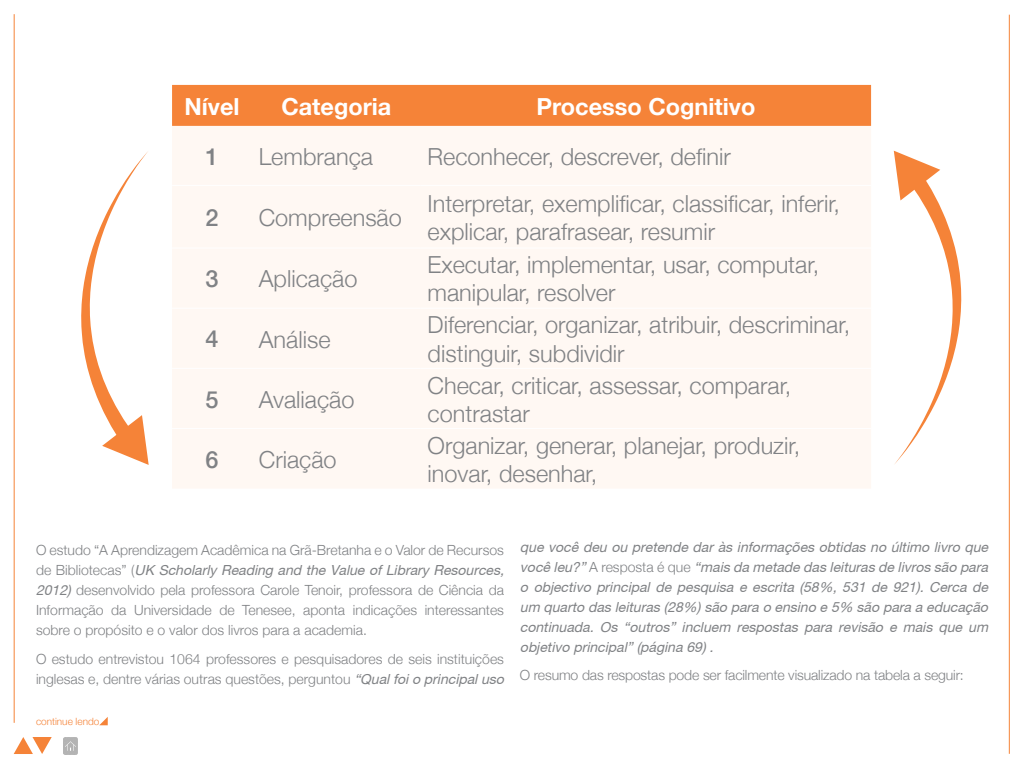
<style>
.page{position:relative;width:1024px;height:768px;background:#fff}
.page>*{position:absolute;margin:0;border:0;box-sizing:border-box;transform-origin:0 0}
.t1{font:300 23.5px/28.2px "Helvetica Neue";color:#808285}
.t2{font:700 23.5px "Helvetica Neue";color:#fff}
.t3{font:500 23.5px "Helvetica Neue";color:#808285}
.t4{font:300 14px/20px "Helvetica Neue";color:#808285;text-align:justify}
.t5{font:italic 14px/20px "Helvetica Neue FC";color:#808285;text-align:justify}
.t6{font:300 10px "Helvetica Neue";color:#f58338}
.s1{font-family:"Helvetica Neue";font-weight:300;font-style:normal}
.s2{font-family:"Helvetica Neue FC";font-weight:400;font-style:italic}
</style>
<div class="page">
<hr style="left:14px;top:14px;width:1px;height:709px;background:#f58338">
<hr style="left:1009px;top:15px;width:1px;height:739px;background:#f58338">
<div style="left:172px;top:85px;width:699px;height:41px;background:#f58338"></div>
<div style="left:172px;top:126px;width:699px;height:362px;background:#fff8f3"></div>
<hr style="left:172px;top:185px;width:80px;height:1px;background:#fff">
<hr style="left:252px;top:185px;width:169px;height:1px;background:#fff">
<hr style="left:421px;top:185px;width:450px;height:1px;background:#fff">
<hr style="left:172px;top:248px;width:80px;height:1px;background:#fff">
<hr style="left:252px;top:248px;width:169px;height:1px;background:#fff">
<hr style="left:421px;top:248px;width:450px;height:1px;background:#fff">
<hr style="left:172px;top:308px;width:80px;height:1px;background:#fff">
<hr style="left:252px;top:308px;width:169px;height:1px;background:#fff">
<hr style="left:421px;top:308px;width:450px;height:1px;background:#fff">
<hr style="left:172px;top:368px;width:80px;height:1px;background:#fff">
<hr style="left:252px;top:368px;width:169px;height:1px;background:#fff">
<hr style="left:421px;top:368px;width:450px;height:1px;background:#fff">
<hr style="left:172px;top:428px;width:80px;height:1px;background:#fff">
<hr style="left:252px;top:428px;width:169px;height:1px;background:#fff">
<hr style="left:421px;top:428px;width:450px;height:1px;background:#fff">
<svg style="left:81px;top:151px;width:68px;height:314px"></svg>
<svg style="left:894px;top:151px;width:67px;height:313px"></svg>
<svg style="left:14px;top:737px;width:38px;height:17px"></svg>
<img style="left:63px;top:737px;width:14px;height:17px">
<svg style="left:99px;top:717px;width:9px;height:8px"></svg>
<h1 class="t2" style="left:184px;top:85px;width:57px">Nível</h1>
<h1 class="t2" style="left:281px;top:85px;width:112px">Categoria</h1>
<h1 class="t2" style="left:537px;top:85px;width:220px">Processo Cognitivo</h1>
<h1 class="t3" style="left:205px;top:138px;width:15px">1</h1>
<h1 class="t1" style="left:259px;top:141px;width:116px">Lembrança</h1>
<h1 class="t1" style="left:428px;top:141px;width:305px">Reconhecer, descrever, definir</h1>
<h1 class="t3" style="left:205px;top:199px;width:15px">2</h1>
<h1 class="t1" style="left:259px;top:202px;width:145px">Compreensão</h1>
<h1 class="t1" style="left:428px;top:188px;width:414px">Interpretar, exemplificar, classificar, inferir, explicar, parafrasear, resumir</h1>
<h1 class="t3" style="left:206px;top:260px;width:15px">3</h1>
<h1 class="t1" style="left:259px;top:264px;width:100px">Aplicação</h1>
<h1 class="t3" style="left:206px;top:320px;width:15px">4</h1>
<h1 class="t1" style="left:259px;top:324px;width:73px">Análise</h1>
<h1 class="t3" style="left:206px;top:380px;width:15px">5</h1>
<h1 class="t1" style="left:259px;top:384px;width:97px">Avaliação</h1>
<h1 class="t3" style="left:206px;top:440px;width:15px">6</h1>
<h1 class="t1" style="left:259px;top:444px;width:79px">Criação</h1>
<h1 class="t1" style="left:428px;top:249px;width:393px">Executar, implementar, usar, computar, manipular, resolver</h1>
<h1 class="t1" style="left:428px;top:310px;width:424px">Diferenciar, organizar, atribuir, descriminar, distinguir, subdividir</h1>
<h1 class="t1" style="left:428px;top:370px;width:365px">Checar, criticar, assessar, comparar, contrastar</h1>
<h1 class="t1" style="left:428px;top:430px;width:374px">Organizar, generar, planejar, produzir, inovar, desenhar,</h1>
<p class="t4" style="left:36px;top:540px;width:469px">O estudo “A Aprendizagem Acadêmica na Grã-Bretanha e o Valor de Recursos</p>
<p class="t5" style="left:36px;top:560px;width:470px"><span class="s1">de Bibliotecas” (</span>UK Scholarly Reading and the Value of Library Resources,</p>
<p class="t4" style="left:36px;top:580px;width:470px"><span class="s2">2012)</span> desenvolvido pela professora Carole Tenoir, professora de Ciência da Informação da Universidade de Tenesee, aponta indicações interessantes sobre o propósito e o valor dos livros para a academia.</p>
<p class="t4" style="left:36px;top:648px;width:470px">O estudo entrevistou 1064 professores e pesquisadores de seis instituições inglesas e, dentre várias outras questões, perguntou <span class="s2">“Qual foi o principal uso</span></p>
<p class="t6" style="left:36px;top:714px;width:65px">continue lendo</p>
<p class="t5" style="left:520px;top:537px;width:470px">que você deu ou pretende dar às informações obtidas no último livro que você leu?” <span class="s1">A resposta é que</span> “mais da metade das leituras de livros são para o objectivo principal de pesquisa e escrita (58%, 531 de 921). Cerca de um quarto das leituras (28%) são para o ensino e 5% são para a educação continuada. Os “outros” incluem respostas para revisão e mais que um objetivo principal” (página 69) .</p>
<p class="t4" style="left:520px;top:665px;width:445px">O resumo das respostas pode ser facilmente visualizado na tabela a seguir:</p>
</div>
